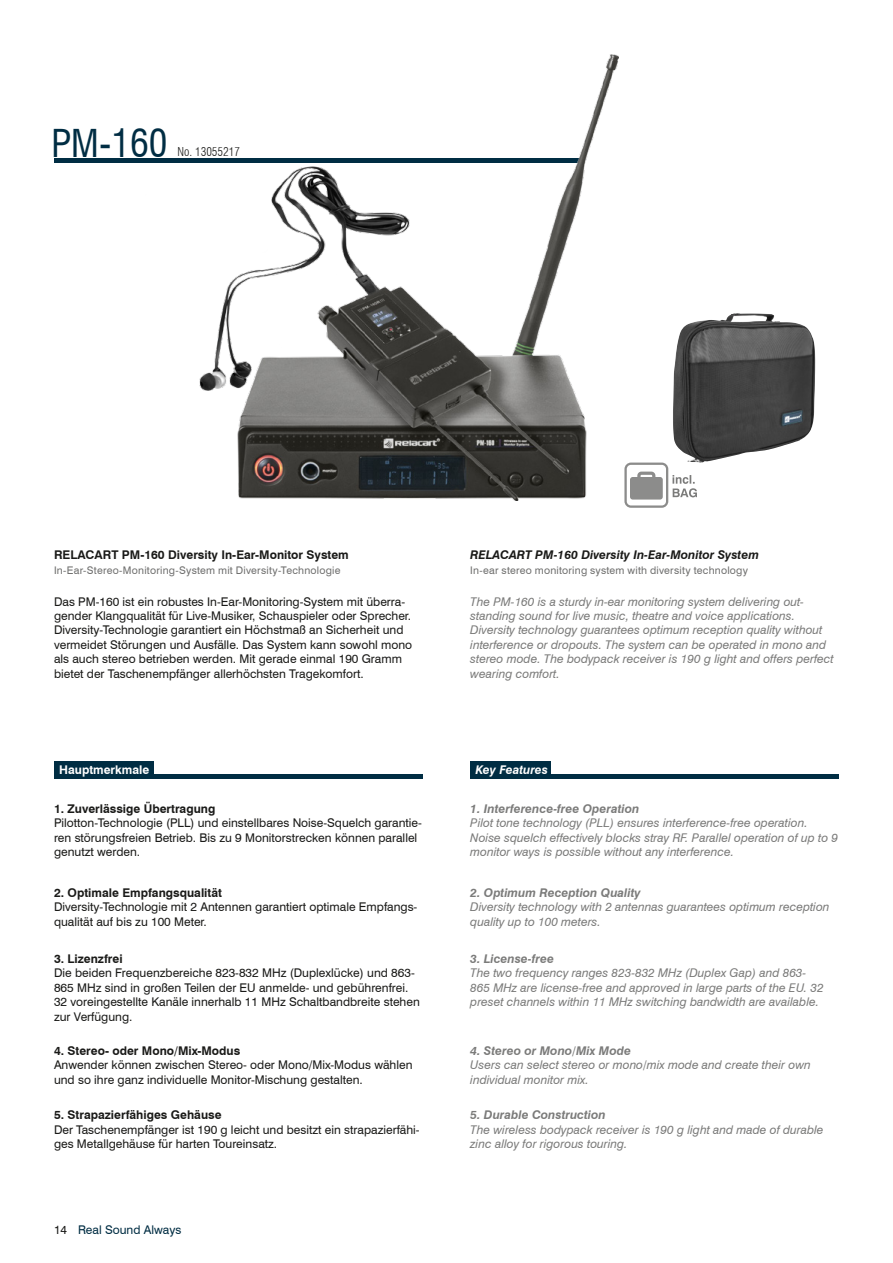
<style>
.page{position:relative;width:893px;height:1263px;background:#fff}
.page>*{position:absolute;margin:0;border:0;box-sizing:border-box;transform-origin:0 0}
.t1{font:condensed 37.5px "Swiss 721 BT";color:#002d43}
.t2{font:12px/14.4px "Swiss 721 BT";color:#1a1a18}
.t3{font:italic 12px/14.4px "Swiss 721 BT";color:#7b7b7a}
.t4{font:700 12px "Swiss 721 BT";color:#1a1a18}
.t5{font:italic 700 12px "Swiss 721 BT";color:#7b7b7a}
.t6{font:italic 700 12px "Swiss 721 BT";color:#1a1a18}
.t7{font:12px "Swiss 721 BT";color:#002d43}
.t8{font:700 12px "Swiss 721 BT";color:#fff}
.t9{font:300 condensed 12px "Swiss 721 BT";color:#1a1a18}
.t10{font:italic 700 12px "Swiss 721 BT";color:#fff}
.t11{font:10.5px "Swiss 721 BT";letter-spacing:.02em;color:#6f6f6e}
</style>
<div class="page">
<hr style="left:54px;top:774px;width:368px;height:4px;background:#002d43">
<hr style="left:470px;top:774px;width:369px;height:4px;background:#002d43">
<div style="left:54px;top:761px;width:99px;height:17px;background:#002d43"></div>
<div style="left:470px;top:761px;width:81px;height:17px;background:#002d43"></div>
<hr style="left:54px;top:159px;width:526px;height:4px;background:#002d43">
<svg style="left:624px;top:463px;width:73px;height:45px"></svg>
<img style="left:673px;top:313px;width:134px;height:150px">
<img style="left:145px;top:54px;width:474px;height:446px">
<h1 class="t1" style="left:51px;top:120px;width:117px">PM-160</h1>
<p class="t9" style="left:178px;top:145px;width:64px">No. 13055217</p>
<p class="t4" style="left:54px;top:547px;width:296px">RELACART PM-160 Diversity In-Ear-Monitor System</p>
<p class="t11" style="left:54px;top:564px;width:288px">In-Ear-Stereo-Monitoring-System mit Diversity-Technologie</p>
<p class="t2" style="left:54px;top:594px;width:360px">Das PM-160 ist ein robustes In-Ear-Monitoring-System mit überra&shy;gender Klangqualität für Live-Musiker, Schauspieler oder Sprecher.<br>Diversity-Technologie garantiert ein Höchstmaß an Sicherheit und vermeidet Störungen und Ausfälle. Das System kann sowohl mono als auch stereo betrieben werden. Mit gerade einmal 190 Gramm bietet der Taschenempfänger allerhöchsten Tragekomfort.</p>
<p class="t6" style="left:470px;top:547px;width:290px">RELACART PM-160 Diversity In-Ear-Monitor System</p>
<p class="t11" style="left:470px;top:564px;width:279px">In-ear stereo monitoring system with diversity technology</p>
<p class="t3" style="left:470px;top:594px;width:365px">The PM-160 is a sturdy in-ear monitoring system delivering out&shy;standing sound for live music, theatre and voice applications.<br>Diversity technology guarantees optimum reception quality without interference or dropouts. The system can be operated in mono and stereo mode. The bodypack receiver is 190 g light and offers perfect wearing comfort.</p>
<p class="t8" style="left:59px;top:762px;width:92px">Hauptmerkmale</p>
<p class="t10" style="left:476px;top:762px;width:74px">Key Features</p>
<p class="t4" style="left:54px;top:801px;width:163px">1. Zuverlässige Übertragung</p>
<p class="t2" style="left:54px;top:816px;width:369px">Pilotton-Technologie (PLL) und einstellbares Noise-Squelch garantie&shy;ren störungsfreien Betrieb. Bis zu 9 Monitorstrecken können parallel genutzt werden.</p>
<p class="t4" style="left:54px;top:885px;width:169px">2. Optimale Empfangsqualität</p>
<p class="t2" style="left:54px;top:900px;width:365px">Diversity-Technologie mit 2 Antennen garantiert optimale Empfangs&shy;qualität auf bis zu 100 Meter.</p>
<p class="t4" style="left:54px;top:951px;width:70px">3. Lizenzfrei</p>
<p class="t2" style="left:54px;top:966px;width:367px">Die beiden Frequenzbereiche 823-832 MHz (Duplexlücke) und 863- 865 MHz sind in großen Teilen der EU anmelde- und gebührenfrei.<br>32 voreingestellte Kanäle innerhalb 11 MHz Schaltbandbreite stehen zur Verfügung.</p>
<p class="t4" style="left:54px;top:1043px;width:188px">4. Stereo- oder Mono/Mix-Modus</p>
<p class="t2" style="left:54px;top:1058px;width:360px">Anwender können zwischen Stereo- oder Mono/Mix-Modus wählen und so ihre ganz individuelle Monitor-Mischung gestalten.</p>
<p class="t4" style="left:54px;top:1107px;width:169px">5. Strapazierfähiges Gehäuse</p>
<p class="t2" style="left:54px;top:1122px;width:367px">Der Taschenempfänger ist 190 g leicht und besitzt ein strapazierfähi&shy;ges Metallgehäuse für harten Toureinsatz.</p>
<p class="t2" style="left:54px;top:1222px;width:15px">14</p>
<p class="t7" style="left:78px;top:1222px;width:105px">Real Sound Always</p>
<p class="t5" style="left:470px;top:801px;width:170px">1. Interference-free Operation</p>
<p class="t3" style="left:470px;top:816px;width:369px">Pilot tone technology (PLL) ensures interference-free operation.<br>Noise squelch effectively blocks stray RF. Parallel operation of up to 9 monitor ways is possible without any interference.</p>
<p class="t5" style="left:470px;top:885px;width:172px">2. Optimum Reception Quality</p>
<p class="t3" style="left:470px;top:900px;width:361px">Diversity technology with 2 antennas guarantees optimum reception quality up to 100 meters.</p>
<p class="t5" style="left:470px;top:951px;width:85px">3. License-free</p>
<p class="t3" style="left:470px;top:966px;width:355px">The two frequency ranges 823-832 MHz (Duplex Gap) and 863-<br>865 MHz are license-free and approved in large parts of the EU. 32 preset channels within 11 MHz switching bandwidth are available.</p>
<p class="t5" style="left:470px;top:1043px;width:162px">4. Stereo or Mono/Mix Mode</p>
<p class="t3" style="left:470px;top:1058px;width:342px">Users can select stereo or mono/mix mode and create their own individual monitor mix.</p>
<p class="t5" style="left:470px;top:1107px;width:137px">5. Durable Construction</p>
<p class="t3" style="left:470px;top:1122px;width:355px">The wireless bodypack receiver is 190 g light and made of durable zinc alloy for rigorous touring.</p>
</div>
